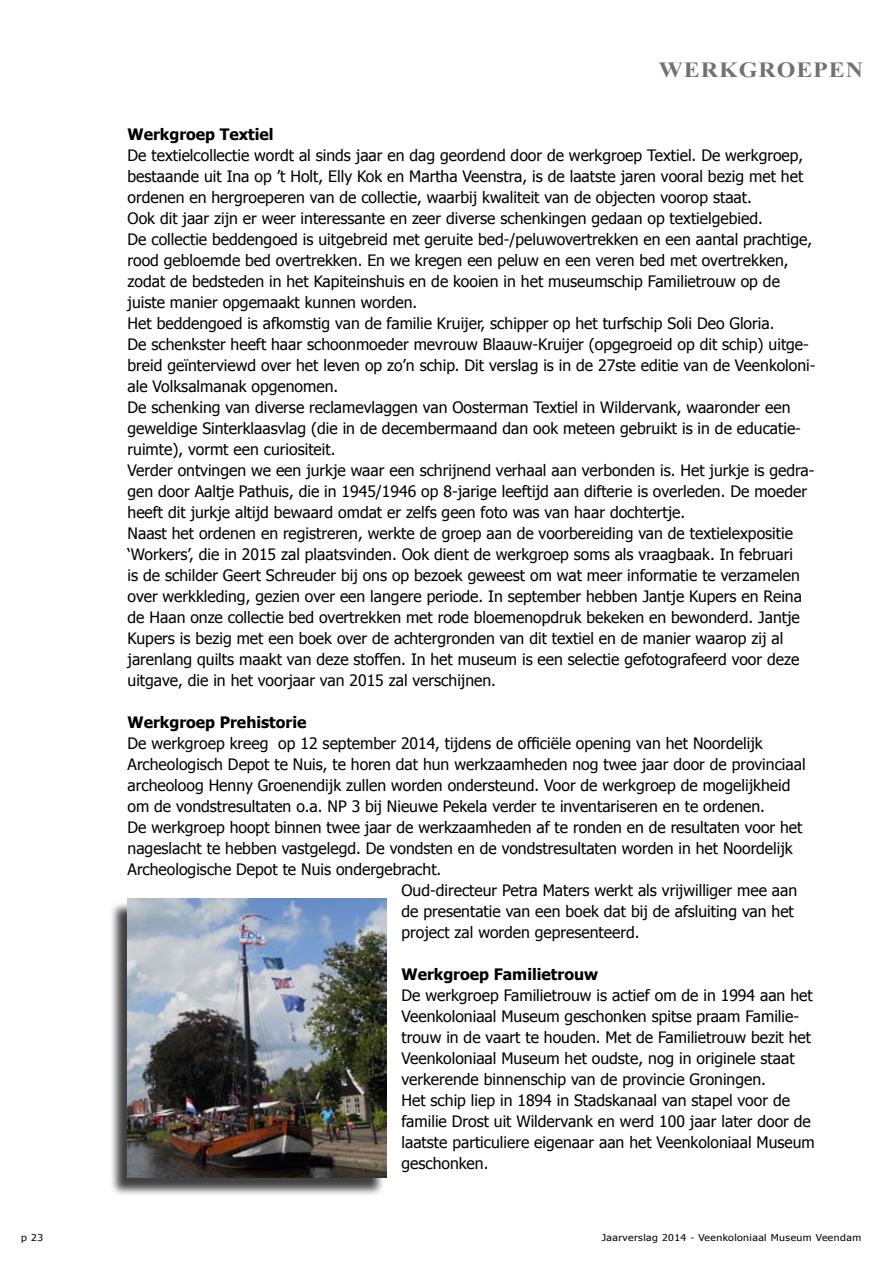
<style>
.page{position:relative;width:893px;height:1263px;background:#fff}
.page>*{position:absolute;margin:0;border:0;box-sizing:border-box;transform-origin:0 0}
.t1{font:700 21.6px "Times New Roman";letter-spacing:.04em;color:#707173;scale:1.11 1}
.t2{font:15.75px/21px "Tahoma";color:#000}
.t3{font:700 15.75px "Tahoma";color:#000}
.t4{font:9.45px "Tahoma";letter-spacing:.04em;color:#000;scale:1.11 1}
</style>
<div class="page">
<div style="left:109px;top:901px;width:282px;height:302px;background:#000;opacity:.75"></div>
<img style="left:128px;top:898px;width:259px;height:280px">
<h1 class="t1" style="left:659px;top:54px;width:186px">WERKGROEPEN</h1>
<p class="t3" style="left:128px;top:123px;width:148px">Werkgroep Textiel</p>
<p class="t2" style="left:128px;top:145px;width:689px">De textielcollectie wordt al sinds jaar en dag geordend door de werkgroep Textiel. De werkgroep, bestaande uit Ina op ’t Holt, Elly Kok en Martha Veenstra, is de laatste jaren vooral bezig met het ordenen en hergroeperen van de collectie, waarbij kwaliteit van de objecten voorop staat.<br>Ook dit jaar zijn er weer interessante en zeer diverse schenkingen gedaan op textielgebied.<br>De collectie beddengoed is uitgebreid met geruite bed-/peluwovertrekken en een aantal prachtige, rood gebloemde bed overtrekken. En we kregen een peluw en een veren bed met overtrekken, zodat de bedsteden in het Kapiteinshuis en de kooien in het museumschip Familietrouw op de juiste manier opgemaakt kunnen worden.<br>Het beddengoed is afkomstig van de familie Kruijer, schipper op het turfschip Soli Deo Gloria.<br>De schenkster heeft haar schoonmoeder mevrouw Blaauw-Kruijer (opgegroeid op dit schip) uitge&shy;breid geïnterviewd over het leven op zo’n schip. Dit verslag is in de 27ste editie van de Veenkoloni&shy;ale Volksalmanak opgenomen.<br>De schenking van diverse reclamevlaggen van Oosterman Textiel in Wildervank, waaronder een geweldige Sinterklaasvlag (die in de decembermaand dan ook meteen gebruikt is in de educatie&shy;ruimte), vormt een curiositeit.<br>Verder ontvingen we een jurkje waar een schrijnend verhaal aan verbonden is. Het jurkje is gedra&shy;gen door Aaltje Pathuis, die in 1945/1946 op 8-jarige leeftijd aan difterie is overleden. De moeder heeft dit jurkje altijd bewaard omdat er zelfs geen foto was van haar dochtertje.<br>Naast het ordenen en registreren, werkte de groep aan de voorbereiding van de textielexpositie ‘Workers’, die in 2015 zal plaatsvinden. Ook dient de werkgroep soms als vraagbaak. In februari<br>is de schilder Geert Schreuder bij ons op bezoek geweest om wat meer informatie te verzamelen over werkkleding, gezien over een langere periode. In september hebben Jantje Kupers en Reina de Haan onze collectie bed overtrekken met rode bloemenopdruk bekeken en bewonderd. Jantje Kupers is bezig met een boek over de achtergronden van dit textiel en de manier waarop zij al jarenlang quilts maakt van deze stoffen. In het museum is een selectie gefotografeerd voor deze uitgave, die in het voorjaar van 2015 zal verschijnen.</p>
<p class="t3" style="left:128px;top:711px;width:180px">Werkgroep Prehistorie</p>
<p class="t2" style="left:128px;top:733px;width:637px">De werkgroep kreeg op 12 september 2014, tijdens de officiële opening van het Noordelijk</p>
<p class="t2" style="left:128px;top:754px;width:680px">Archeologisch Depot te Nuis, te horen dat hun werkzaamheden nog twee jaar door de provinciaal</p>
<p class="t2" style="left:128px;top:775px;width:664px">archeoloog Henny Groenendijk zullen worden ondersteund. Voor de werkgroep de mogelijkheid</p>
<p class="t2" style="left:128px;top:796px;width:639px">om de vondstresultaten o.a. NP 3 bij Nieuwe Pekela verder te inventariseren en te ordenen.</p>
<p class="t2" style="left:128px;top:817px;width:676px">De werkgroep hoopt binnen twee jaar de werkzaamheden af te ronden en de resultaten voor het</p>
<p class="t2" style="left:128px;top:838px;width:667px">nageslacht te hebben vastgelegd. De vondsten en de vondstresultaten worden in het Noordelijk</p>
<p class="t2" style="left:128px;top:859px;width:315px">Archeologische Depot te Nuis ondergebracht.</p>
<p class="t2" style="left:401px;top:880px;width:397px">Oud-directeur Petra Maters werkt als vrijwilliger mee aan</p>
<p class="t2" style="left:401px;top:901px;width:394px">de presentatie van een boek dat bij de afsluiting van het</p>
<p class="t2" style="left:401px;top:922px;width:239px">project zal worden gepresenteerd.</p>
<p class="t3" style="left:401px;top:963px;width:198px">Werkgroep Familietrouw</p>
<p class="t2" style="left:401px;top:985px;width:415px">De werkgroep Familietrouw is actief om de in 1994 aan het Veenkoloniaal Museum geschonken spitse praam Familie&shy;trouw in de vaart te houden. Met de Familietrouw bezit het Veenkoloniaal Museum het oudste, nog in originele staat verkerende binnenschip van de provincie Groningen.<br>Het schip liep in 1894 in Stadskanaal van stapel voor de familie Drost uit Wildervank en werd 100 jaar later door de laatste particuliere eigenaar aan het Veenkoloniaal Museum geschonken.</p>
<p class="t4" style="left:21px;top:1231px;width:21px">p 23</p>
<p class="t4" style="left:602px;top:1231px;width:235px">Jaarverslag 2014 - Veenkoloniaal Museum Veendam</p>
</div>
